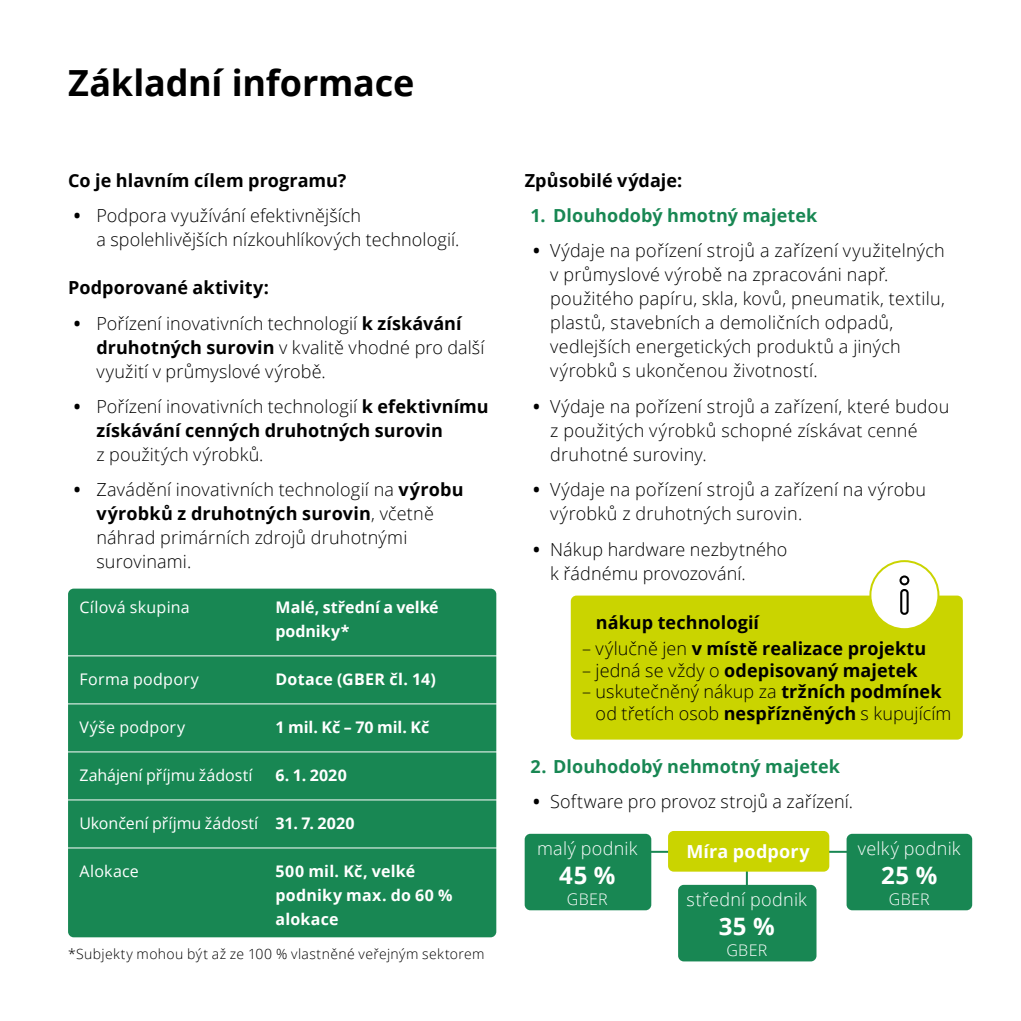
<style>
.page{position:relative;width:1021px;height:1021px;background:#fff}
.page>*{position:absolute;margin:0;border:0;box-sizing:border-box;transform-origin:0 0}
.t1{font:700 36px "Open Sans";letter-spacing:-.005em;color:#000}
.t2{font:700 24px "Open Sans";color:#fff}
.t3{font:300 18px/24px "Open Sans";letter-spacing:.01em;color:#000}
.t4{font:700 18px/24px "Open Sans";letter-spacing:.005em;color:#000}
.t5{font:700 18px "Open Sans";letter-spacing:.005em;color:#188753}
.t6{font:300 18px "Open Sans";letter-spacing:.015em;color:#fff}
.t7{font:700 18px "Open Sans";letter-spacing:.01em;color:#fff}
.t8{font:16px "Open Sans";letter-spacing:.01em;color:#fff}
.t9{font:700 16px/24px "Open Sans";letter-spacing:.01em;color:#fff}
.t10{font:700 16px "Open Sans";letter-spacing:-.01em;color:#fff}
.t11{font:300 16px "Open Sans";letter-spacing:.02em;color:#fff}
.t12{font:300 14px "Open Sans";letter-spacing:.025em;color:#000}
.s1{font-weight:700}
.s2{font-weight:300}
</style>
<div class="page">
<div style="left:68px;top:588px;width:428px;height:349px;background:#188753;border-radius:6px"></div>
<hr style="left:45px;top:655px;width:474px;height:1px;background:#fff">
<hr style="left:45px;top:703px;width:474px;height:1px;background:#fff">
<hr style="left:45px;top:751px;width:474px;height:1px;background:#fff">
<hr style="left:45px;top:799px;width:474px;height:1px;background:#fff">
<hr style="left:45px;top:847px;width:474px;height:1px;background:#fff">
<hr style="left:746px;top:867px;width:2px;height:28px;background:#188753">
<hr style="left:604px;top:850px;width:302px;height:2px;background:#188753">
<div style="left:524px;top:833px;width:127px;height:77px;background:#188753;border-radius:6px"></div>
<div style="left:678px;top:884px;width:138px;height:77px;background:#188753;border-radius:6px"></div>
<div style="left:846px;top:833px;width:126px;height:77px;background:#188753;border-radius:6px"></div>
<div style="left:668px;top:831px;width:161px;height:40px;background:#cad400;border-radius:6px"></div>
<div style="left:570px;top:595px;width:392px;height:144px;background:#cad400;border-radius:6px"></div>
<div style="left:870px;top:561px;width:68px;height:68px;background:#fff;border-radius:50%"></div>
<div style="left:869px;top:560px;width:70px;height:70px;border:2px solid #cad400;border-radius:50%"></div>
<svg style="left:899px;top:575px;width:10px;height:40px"></svg>
<h1 class="t1" style="left:68px;top:57px;width:348px">Základní informace</h1>
<p class="t4" style="left:68px;top:168px;width:280px">Co je hlavním cílem programu?</p>
<p class="t3" style="left:96px;top:203px;width:364px;text-indent:-23px"><span class="s1">•</span> Podpora využívání efektivnějších<br>a spolehlivějších nízkouhlíkových technologií.</p>
<p class="t4" style="left:68px;top:275px;width:202px">Podporované aktivity:</p>
<p class="t3" style="left:96px;top:310px;width:389px;text-indent:-23px"><span class="s1">•</span> Pořízení inovativních technologií <span class="s1">k získávání druhotných surovin</span> v kvalitě vhodné pro další využití v průmyslové výrobě.</p>
<p class="t4" style="left:96px;top:394px;width:394px;text-indent:-23px">• <span class="s2">Pořízení inovativních technologií</span> k efektivnímu získávání cenných druhotných surovin</p>
<p class="t3" style="left:96px;top:442px;width:169px">z použitých výrobků.</p>
<p class="t3" style="left:96px;top:477px;width:368px;text-indent:-23px"><span class="s1">•</span> Zavádění inovativních technologií na <span class="s1">výrobu výrobků z druhotných surovin</span>, včetně náhrad primárních zdrojů druhotnými surovinami.</p>
<p class="t8" style="left:79px;top:596px;width:112px">Cílová skupina</p>
<p class="t9" style="left:275px;top:594px;width:165px">Malé, střední a velké podniky*</p>
<p class="t8" style="left:79px;top:668px;width:121px">Forma podpory</p>
<p class="t9" style="left:275px;top:666px;width:162px">Dotace (GBER čl. 14)</p>
<p class="t8" style="left:79px;top:716px;width:107px">Výše podpory</p>
<p class="t10" style="left:275px;top:716px;width:155px">1 mil. Kč – 70 mil. Kč</p>
<p class="t8" style="left:79px;top:764px;width:174px">Zahájení příjmu žádostí</p>
<p class="t9" style="left:275px;top:762px;width:73px">6. 1. 2020</p>
<p class="t8" style="left:79px;top:812px;width:277px">Ukončení příjmu žádostí <span class="s1">31. 7. 2020</span></p>
<p class="t8" style="left:79px;top:860px;width:61px">Alokace</p>
<p class="t9" style="left:275px;top:858px;width:179px">500 mil. Kč, velké podniky max. do 60 % alokace</p>
<p class="t12" style="left:68px;top:943px;width:418px">*Subjekty mohou být až ze 100 % vlastněné veřejným sektorem</p>
<p class="t4" style="left:524px;top:168px;width:159px">Způsobilé výdaje:</p>
<p class="t5" style="left:530px;top:203px;width:288px">1. Dlouhodobý hmotný majetek</p>
<p class="t3" style="left:550px;top:238px;width:396px;text-indent:-17px"><span class="s1">•</span> Výdaje na pořízení strojů a zařízení využitelných v průmyslové výrobě na zpracováni např. použitého papíru, skla, kovů, pneumatik, textilu, plastů, stavebních a demoličních odpadů, vedlejších energetických produktů a jiných výrobků s ukončenou životností.</p>
<p class="t3" style="left:550px;top:394px;width:400px;text-indent:-17px"><span class="s1">•</span> Výdaje na pořízení strojů a zařízení, které budou z použitých výrobků schopné získávat cenné druhotné suroviny.</p>
<p class="t3" style="left:550px;top:477px;width:377px;text-indent:-17px"><span class="s1">•</span> Výdaje na pořízení strojů a zařízení na výrobu výrobků z druhotných surovin.</p>
<p class="t3" style="left:550px;top:536px;width:239px;text-indent:-17px"><span class="s1">•</span> Nákup hardware nezbytného k řádnému provozování.</p>
<p class="t4" style="left:596px;top:610px;width:165px">nákup technologií</p>
<p class="t4" style="left:582px;top:636px;width:345px"><span class="s2">– výlučně jen</span> v místě realizace projektu</p>
<p class="t4" style="left:582px;top:657px;width:337px"><span class="s2">– jedná se vždy o</span> odepisovaný majetek</p>
<p class="t3" style="left:595px;top:680px;width:357px;line-height:21.6px;text-indent:-13px">– uskutečněný nákup za <span class="s1">tržních podmínek </span>od třetích osob <span class="s1">nespřízněných</span> s kupujícím</p>
<p class="t5" style="left:530px;top:753px;width:311px">2. Dlouhodobý nehmotný majetek</p>
<p class="t3" style="left:533px;top:789px;width:321px"><span class="s1">•</span> Software pro provoz strojů a zařízení.</p>
<p class="t6" style="left:537px;top:836px;width:102px">malý podnik</p>
<h2 class="t2" style="left:559px;top:858px;width:58px">45 %</h2>
<p class="t11" style="left:567px;top:887px;width:42px">GBER</p>
<p class="t6" style="left:686px;top:887px;width:122px">střední podnik</p>
<h2 class="t2" style="left:718px;top:909px;width:57px">35 %</h2>
<p class="t11" style="left:726px;top:939px;width:42px">GBER</p>
<p class="t7" style="left:686px;top:839px;width:125px">Míra podpory</p>
<p class="t6" style="left:857px;top:836px;width:104px">velký podnik</p>
<h2 class="t2" style="left:881px;top:858px;width:58px">25 %</h2>
<p class="t11" style="left:888px;top:887px;width:42px">GBER</p>
</div>
